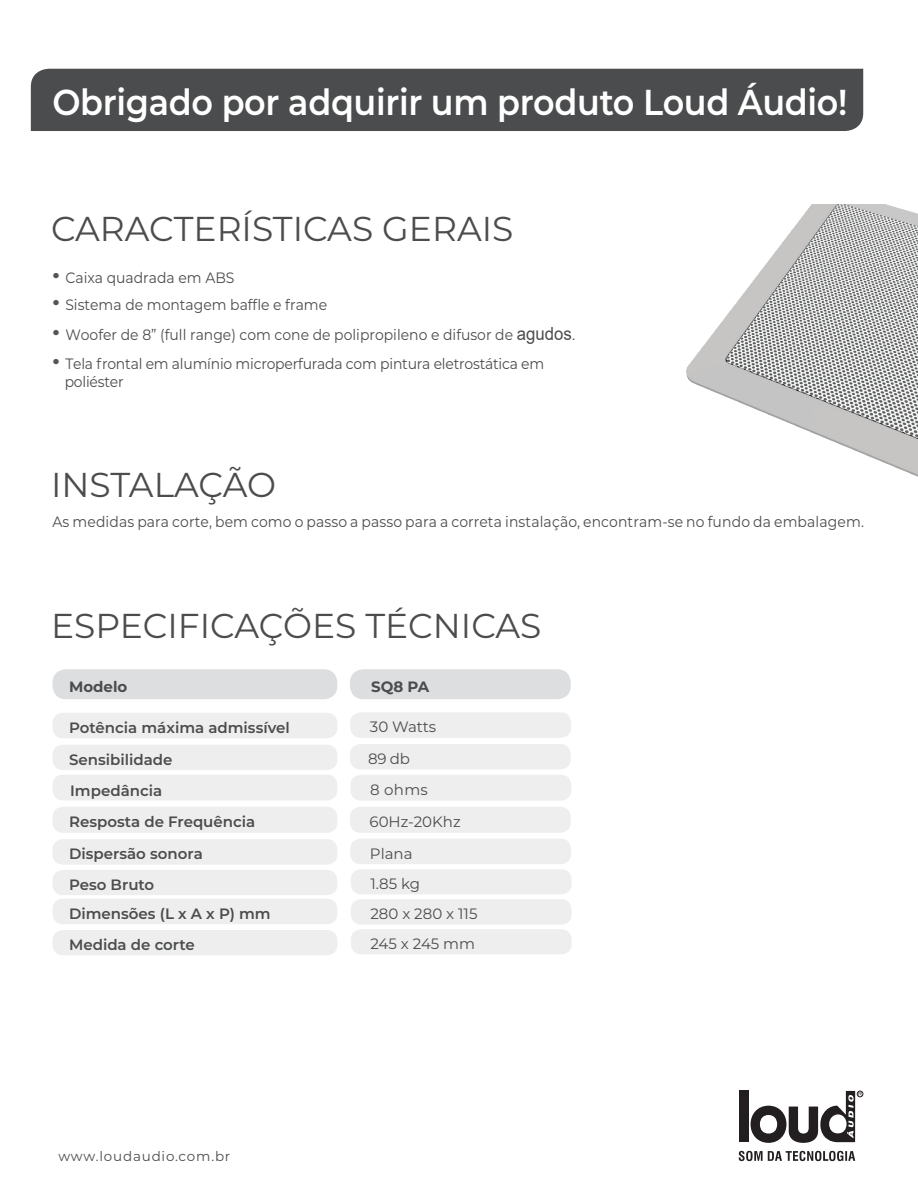
<style>
.page{position:relative;width:918px;height:1191px;background:#fff}
.page>*{position:absolute;margin:0;border:0;box-sizing:border-box;transform-origin:0 0}
.t1{font:600 36px "Montserrat";letter-spacing:-.01em;color:#fff;scale:.93 1}
.t2{font:34.5px "Montserrat";color:#4b4c4d}
.t3{font:15px/18px "Montserrat";color:#4b4c4d;scale:.93 1}
.t4{font:600 15px "Montserrat";color:#4b4c4d}
.t5{font:15px "Montserrat";color:#4b4c4d}
.t6{font:700 15px "Montserrat";color:#4b4c4d}
.t7{font:13.5px "Montserrat";letter-spacing:.06em;color:#4b4c4d}
.s1{font-family:"Wigrum";font-weight:700;font-size:22.5px;color:#545557}
.s2{font-family:"Arial";font-size:18px}
.s3{font-family:"Arial"}
</style>
<div class="page">
<div style="left:739px;top:1091px;width:9px;height:51px;background:#231f20"></div>
<svg style="left:739px;top:1150px;width:116px;height:11px"></svg>
<div style="left:857px;top:1090px;width:6px;height:7px;border:1px solid #231f20;border-radius:50%"></div>
<svg style="left:751px;top:1091px;width:111px;height:51px"></svg>
<div style="left:350px;top:669px;width:221px;height:30px;background:#dddee0;border-radius:13px"></div>
<div style="left:350px;top:807px;width:221px;height:25px;background:#eeeeef;border-radius:10px"></div>
<div style="left:350px;top:744px;width:221px;height:25px;background:#eeeeef;border-radius:10px"></div>
<div style="left:52px;top:669px;width:285px;height:30px;background:#dddee0;border-radius:13px"></div>
<div style="left:52px;top:807px;width:285px;height:25px;background:#eeeeef;border-radius:10px"></div>
<div style="left:52px;top:744px;width:285px;height:26px;background:#eeeeef;border-radius:10px"></div>
<div style="left:52px;top:712px;width:285px;height:26px;background:#eeeeef;border-radius:10px"></div>
<div style="left:52px;top:774px;width:285px;height:26px;background:#eeeeef;border-radius:10px"></div>
<div style="left:52px;top:898px;width:285px;height:26px;background:#eeeeef;border-radius:10px"></div>
<div style="left:52px;top:870px;width:285px;height:25px;background:#eeeeef;border-radius:11px"></div>
<div style="left:350px;top:712px;width:221px;height:26px;background:#eeeeef;border-radius:10px"></div>
<div style="left:350px;top:775px;width:221px;height:25px;background:#eeeeef;border-radius:10px"></div>
<div style="left:351px;top:869px;width:221px;height:25px;background:#eeeeef;border-radius:11px"></div>
<div style="left:52px;top:839px;width:285px;height:25px;background:#eeeeef;border-radius:10px"></div>
<div style="left:350px;top:838px;width:221px;height:26px;background:#eeeeef;border-radius:10px"></div>
<div style="left:31px;top:69px;width:832px;height:62px;background:#4b4c4d"></div>
<div style="left:351px;top:899px;width:221px;height:25px;background:#eeeeef;border-radius:10px"></div>
<div style="left:52px;top:930px;width:285px;height:25px;background:#eeeeef;border-radius:11px"></div>
<div style="left:351px;top:929px;width:221px;height:25px;background:#eeeeef;border-radius:11px"></div>
<img style="left:686px;top:204px;width:232px;height:273px">
<h1 class="t1" style="left:52px;top:76px;width:856px">Obrigado por adquirir um produto Loud Áudio!</h1>
<h2 class="t2" style="left:51px;top:205px;width:464px">CARACTERÍSTICAS GERAIS</h2>
<p class="t3" style="left:52px;top:268px;width:197px"><span class="s1">•</span> Caixa quadrada em ABS</p>
<p class="t3" style="left:52px;top:295px;width:297px"><span class="s1">•</span> Sistema de montagem baffle e frame</p>
<p class="t3" style="left:52px;top:325px;width:564px"><span class="s1">•</span> Woofer de 8” (full range) com cone de polipropileno e difusor de <span class="s2">agudos</span><span class="s3">.</span></p>
<p class="t3" style="left:65px;top:354px;width:517px;text-indent:-12px"><span class="s1">•</span> Tela frontal em alumínio microperfurada com pintura eletrostática em poliéster</p>
<h2 class="t2" style="left:51px;top:461px;width:226px">INSTALAÇÃO</h2>
<p class="t3" style="left:52px;top:512px;width:874px">As medidas para corte, bem como o passo a passo para a correta instalação, encontram-se no fundo da embalagem.</p>
<h2 class="t2" style="left:51px;top:602px;width:492px">ESPECIFICAÇÕES TÉCNICAS</h2>
<p class="t6" style="left:371px;top:675px;width:60px">SQ8 PA</p>
<p class="t6" style="left:69px;top:675px;width:60px">Modelo</p>
<p class="t4" style="left:69px;top:717px;width:222px">Potência máxima admissível</p>
<p class="t5" style="left:370px;top:716px;width:68px">30 Watts</p>
<p class="t4" style="left:69px;top:748px;width:105px">Sensibilidade</p>
<p class="t5" style="left:368px;top:748px;width:43px">89 db</p>
<p class="t4" style="left:70px;top:779px;width:94px">Impedância</p>
<p class="t5" style="left:370px;top:779px;width:59px">8 ohms</p>
<p class="t4" style="left:69px;top:811px;width:188px">Resposta de Frequência</p>
<p class="t5" style="left:370px;top:811px;width:93px">60Hz-20Khz</p>
<p class="t4" style="left:69px;top:843px;width:135px">Dispersão sonora</p>
<p class="t5" style="left:370px;top:843px;width:44px">Plana</p>
<p class="t4" style="left:69px;top:874px;width:87px">Peso Bruto</p>
<p class="t4" style="left:69px;top:902px;width:203px">Dimensões (L x A x P) mm</p>
<p class="t5" style="left:370px;top:873px;width:51px">1.85 kg</p>
<p class="t5" style="left:370px;top:903px;width:109px">280 x 280 x 115</p>
<p class="t4" style="left:69px;top:934px;width:127px">Medida de corte</p>
<p class="t5" style="left:370px;top:933px;width:106px">245 x 245 mm</p>
<p class="t7" style="left:58px;top:1146px;width:174px">www.loudaudio.com.br</p>
</div>
